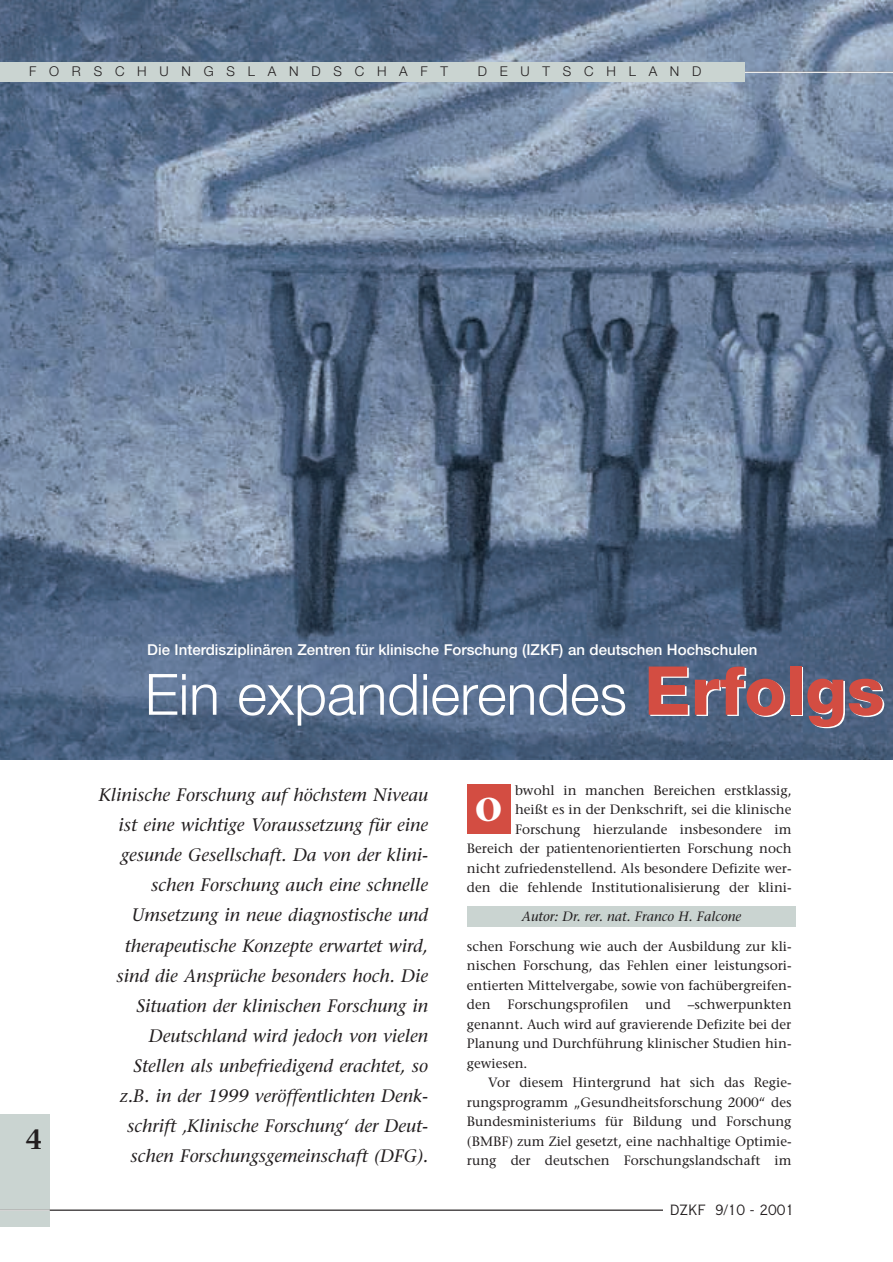
<style>
.page{position:relative;width:893px;height:1262px;background:#fff}
.page>*{position:absolute;margin:0;border:0;box-sizing:border-box;transform-origin:0 0}
.t1{font:300 57px "Helvetica Neue";color:#fff}
.t2{font:700 33px "Stone Serif";color:#fff}
.t3{font:600 28.05px "Stone Serif";color:#231f20}
.t4{font:italic 18px/30px "Stone Serif";color:#231f20;text-align:right}
.t5{font:500 15px "Helvetica Neue";color:#fff}
.t6{font:14.25px "Copperplate Twenty Nine AB";color:#231f20}
.t7{font:13.5px/19.5px "Stone Serif";color:#231f20;text-align:justify}
.t8{font:italic 13.5px "Stone Serif";color:#231f20}
.t9{font:300 13.5px "Helvetica Neue";letter-spacing:.945em;color:#231f20}
.s1{font-weight:800;font-size:67.5px}
</style>
<div class="page">
<img style="left:0;top:0;width:892px;height:759px">
<div style="left:0;top:1114px;width:50px;height:113px;background:#cad4d1"></div>
<hr style="left:0;top:1209px;width:663px;height:1px;background:#231f20">
<hr style="left:0;top:1209px;width:50px;height:1px;background:#fff">
<div style="left:467px;top:784px;width:43px;height:50px;background:#d34d42"></div>
<div style="left:467px;top:906px;width:328px;height:21px;background:#cad4d1"></div>
<hr style="left:0;top:72px;width:892px;height:1px;background:#fff">
<div style="left:0;top:62px;width:744px;height:19px;background:#cad4d1"></div>
<p class="t9" style="left:29px;top:66px;width:420px">FORSCHUNGSLANDSCHAFT</p>
<p class="t9" style="left:478px;top:66px;width:225px">DEUTSCHLAND</p>
<p class="t5" style="left:147px;top:644px;width:611px">Die Interdisziplinären Zentren für klinische Forschung (IZKF) an deutschen Hochschulen</p>
<h3 class="t3" style="left:26px;top:1128px;width:18px">4</h3>
<h1 class="t1" style="left:145px;top:674px;width:742px">Ein expandierendes <span class="s1">Erfolgs</span></h1>
<p class="t4" style="left:99px;top:782px;width:331px">Klinische Forschung auf höchstem Niveau ist eine wichtige Voraussetzung für eine gesunde Gesellschaft. Da von der klini&shy;schen Forschung auch eine schnelle Umsetzung in neue diagnostische und therapeutische Konzepte erwartet wird, sind die Ansprüche besonders hoch. Die Situation der klinischen Forschung in Deutschland wird jedoch von vielen Stellen als unbefriedigend erachtet, so<br>z.B. in der 1999 veröffentlichten Denk&shy;schrift ‚Klinische Forschung‘ der Deut&shy;schen Forschungsgemeinschaft (DFG).</p>
<p class="t7" style="left:467px;top:781px;width:326px;text-align:right">bwohl in manchen Bereichen erstklassig,<br>heißt es in der Denkschrift, sei die klinische Forschung hierzulande insbesondere im Bereich der patientenorientierten Forschung noch nicht zufriedenstellend. Als besondere Defizite wer&shy;den die fehlende Institutionalisierung der klini-</p>
<h2 class="t2" style="left:475px;top:797px;width:28px">O</h2>
<p class="t8" style="left:522px;top:911px;width:221px">Autor: Dr. rer. nat. Franco H. Falcone</p>
<p class="t7" style="left:467px;top:937px;width:326px">schen Forschung wie auch der Ausbildung zur kli&shy;nischen Forschung, das Fehlen einer leistungsori&shy;entierten Mittelvergabe, sowie von fachübergreifen&shy;den</p>
<p class="t7" style="left:507px;top:996px;width:122px">Forschungsprofilen</p>
<p class="t7" style="left:645px;top:996px;width:27px">und</p>
<p class="t7" style="left:467px;top:996px;width:326px;text-indent:221px">–schwerpunkten genannt. Auch wird auf gravierende Defizite bei der Planung und Durchführung klinischer Studien hin&shy;gewiesen.</p>
<p class="t7" style="left:467px;top:1074px;width:326px;text-indent:21px">Vor diesem Hintergrund hat sich das Regie&shy;rungsprogramm „Gesundheitsforschung 2000“ des Bundesministeriums für Bildung und Forschung (BMBF) zum Ziel gesetzt, eine nachhaltige Optimie&shy;rung der deutschen Forschungslandschaft im</p>
<p class="t6" style="left:669px;top:1201px;width:126px">DZKF 9/10 - 2001</p>
</div>
